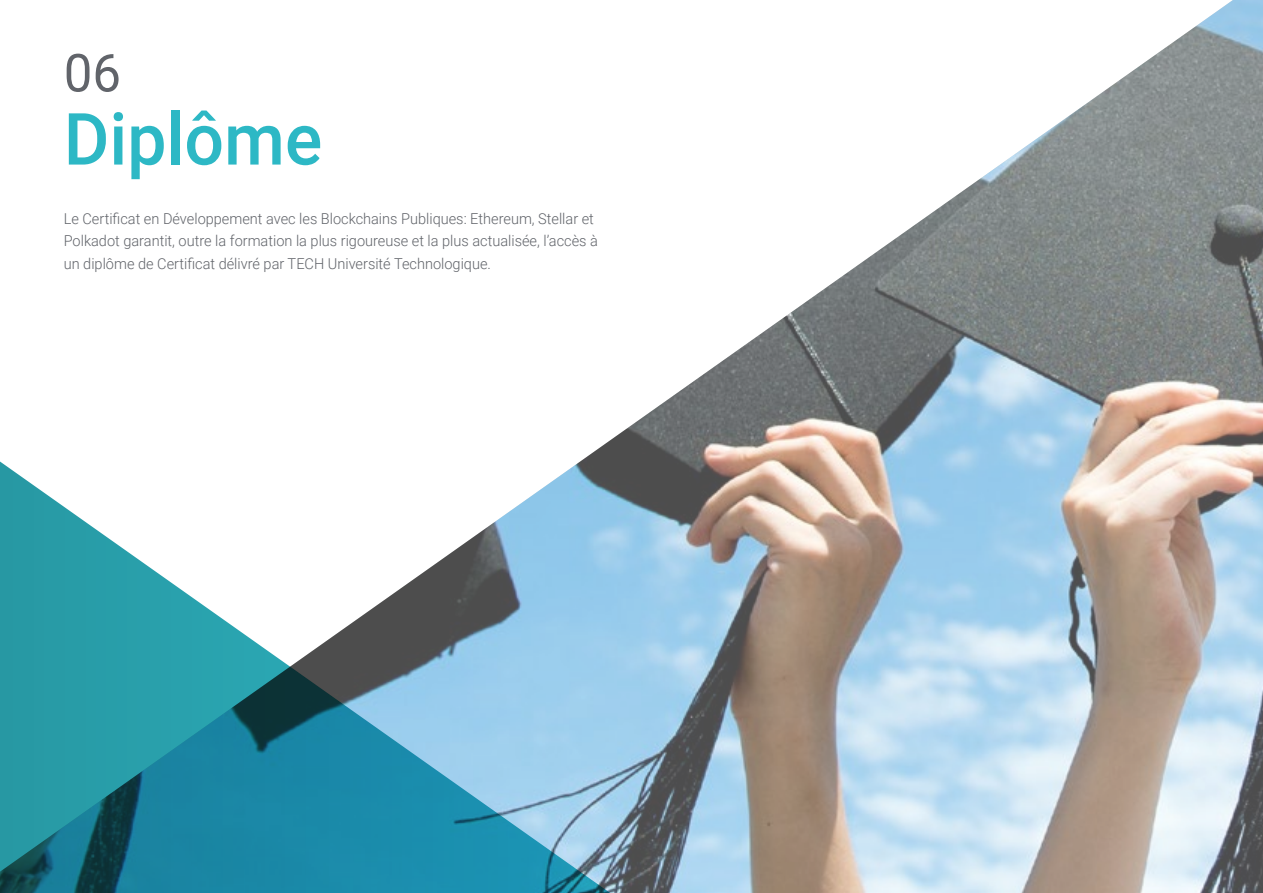
<style>
.page{position:relative;width:1263px;height:893px;background:#fff}
.page>*{position:absolute;margin:0;border:0;box-sizing:border-box;transform-origin:0 0}
.t1{font:500 72px "Roboto";color:#2db8c5}
.t2{font:52.5px "Roboto";color:#61646a}
.t3{font:300 15px/22.5px "Roboto";color:#61646a}
</style>
<div class="page">
<img style="left:602px;top:0;width:661px;height:893px">
<svg style="left:0;top:446px;width:640px;height:447px"></svg>
<h2 class="t2" style="left:64px;top:36px;width:59px">06</h2>
<h1 class="t1" style="left:64px;top:89px;width:260px">Diplôme</h1>
<p class="t3" style="left:64px;top:207px;width:536px">Le Certificat en Développement avec les Blockchains Publiques: Ethereum, Stellar et<br>Polkadot garantit, outre la formation la plus rigoureuse et la plus actualisée, l’accès à un diplôme de Certificat délivré par TECH Université Technologique.</p>
</div>
